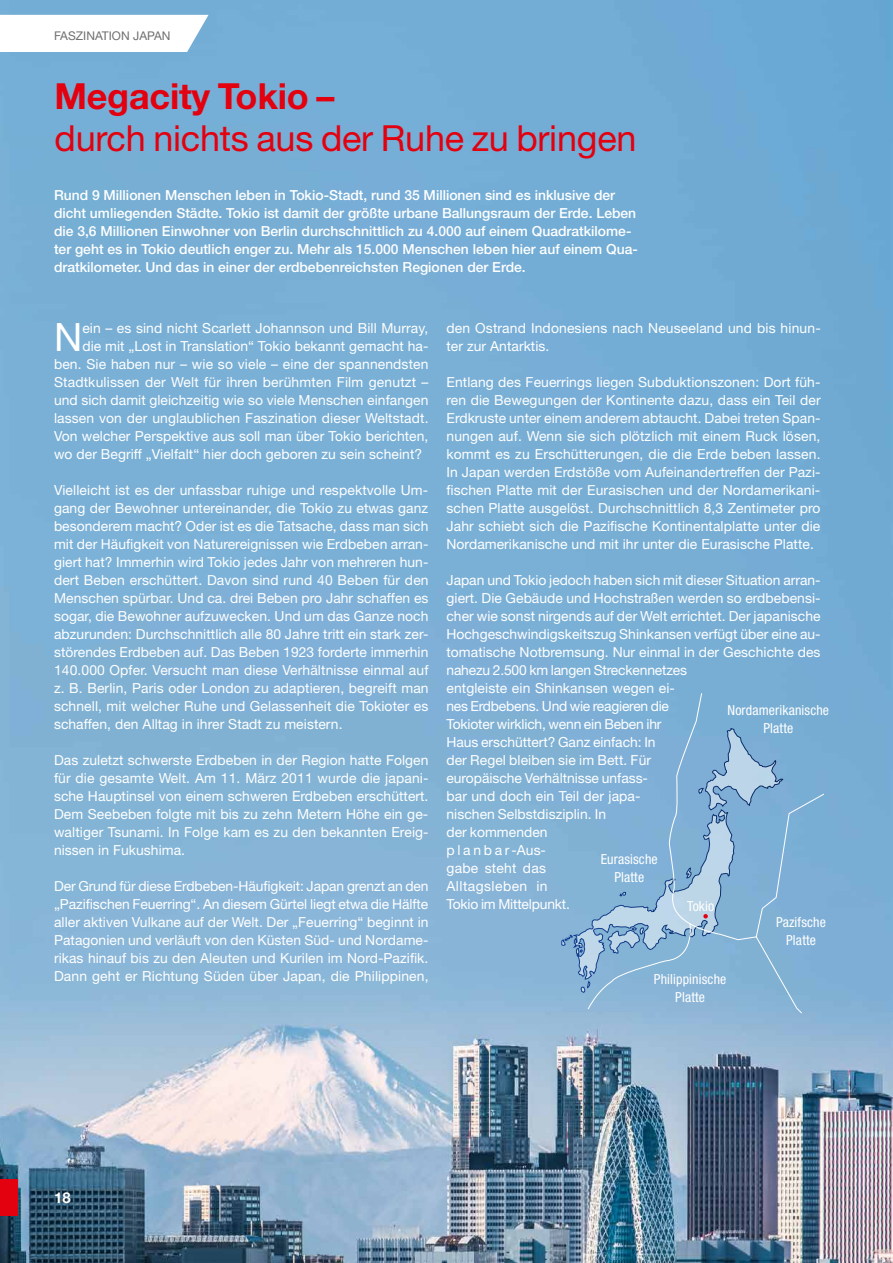
<style>
.page{position:relative;width:893px;height:1263px;background:#fff}
.page>*{position:absolute;margin:0;border:0;box-sizing:border-box;transform-origin:0 0}
.t1{font:39.15px "Helvetica Neue";color:#fff}
.t2{font:36px "Helvetica Neue";letter-spacing:-.005em;color:#e3000f}
.t3{font:700 36px "Helvetica Neue";letter-spacing:-.005em;color:#e3000f}
.t4{font:700 15px "Helvetica Neue";color:#fff}
.t5{font:13.8px/18px "Helvetica Neue";letter-spacing:.005em;color:#fff;text-align:justify}
.t6{font:500 13.8px/18px "Helvetica Neue";color:#fff}
.t7{font:condensed 13.8px/18px "Helvetica Neue";letter-spacing:.01em;color:#fff;text-align:center}
.t8{font:12px "Helvetica Neue";letter-spacing:.005em;color:#6f6f6e}
</style>
<div class="page">
<img style="left:0;top:0;width:893px;height:1263px">
<svg style="left:0;top:15px;width:209px;height:39px"></svg>
<svg style="left:561px;top:728px;width:26px;height:265px;background:#81b0d3"></svg>
<svg style="left:587px;top:692px;width:238px;height:322px;background:#85b2d6"></svg>
<div style="left:0;top:1179px;width:17px;height:36px;background:#e3000f"></div>
<p class="t8" style="left:54px;top:29px;width:118px">FASZINATION JAPAN</p>
<h2 class="t3" style="left:54px;top:74px;width:282px">Megacity Tokio –</h2>
<h2 class="t2" style="left:55px;top:117px;width:583px">durch nichts aus der Ruhe zu bringen</h2>
<p class="t6" style="left:54px;top:186px;width:585px">Rund 9 Millionen Menschen leben in Tokio-Stadt, rund 35 Millionen sind es inklusive der dicht umliegenden Städte. Tokio ist damit der größte urbane Ballungsraum der Erde. Leben die 3,6 Millionen Einwohner von Berlin durchschnittlich zu 4.000 auf einem Quadratkilome&shy;ter geht es in Tokio deutlich enger zu. Mehr als 15.000 Menschen leben hier auf einem Qua&shy;dratkilometer. Und das in einer der erdbebenreichsten Regionen der Erde.</p>
<h1 class="t1" style="left:54px;top:314px;width:30px">N</h1>
<p class="t5" style="left:82px;top:319px;width:347px">ein – es sind nicht Scarlett Johannson und Bill Murray,</p>
<p class="t5" style="left:82px;top:337px;width:348px">die mit „Lost in Translation“ Tokio bekannt gemacht ha-</p>
<p class="t5" style="left:54px;top:355px;width:376px">ben. Sie haben nur – wie so viele – eine der spannendsten</p>
<p class="t5" style="left:54px;top:373px;width:376px">Stadtkulissen der Welt für ihren berühmten Film genutzt –</p>
<p class="t5" style="left:54px;top:391px;width:376px">und sich damit gleichzeitig wie so viele Menschen einfangen</p>
<p class="t5" style="left:54px;top:409px;width:376px">lassen von der unglaublichen Faszination dieser Weltstadt.</p>
<p class="t5" style="left:54px;top:427px;width:376px">Von welcher Perspektive aus soll man über Tokio berichten,</p>
<p class="t5" style="left:54px;top:445px;width:370px">wo der Begriff „Vielfalt“ hier doch geboren zu sein scheint?</p>
<p class="t5" style="left:54px;top:481px;width:376px">Vielleicht ist es der unfassbar ruhige und respektvolle Um&shy;gang der Bewohner untereinander, die Tokio zu etwas ganz besonderem macht? Oder ist es die Tatsache, dass man sich mit der Häufigkeit von Naturereignissen wie Erdbeben arran&shy;giert hat? Immerhin wird Tokio jedes Jahr von mehreren hun&shy;dert Beben erschüttert. Davon sind rund 40 Beben für den Menschen spürbar. Und ca. drei Beben pro Jahr schaffen es sogar, die Bewohner aufzuwecken. Und um das Ganze noch abzurunden: Durchschnittlich alle 80 Jahre tritt ein stark zer&shy;störendes Erdbeben auf. Das Beben 1923 forderte immerhin 140.000 Opfer. Versucht man diese Verhältnisse einmal auf z. B. Berlin, Paris oder London zu adaptieren, begreift man schnell, mit welcher Ruhe und Gelassenheit die Tokioter es schaffen, den Alltag in ihrer Stadt zu meistern.</p>
<p class="t5" style="left:54px;top:751px;width:376px">Das zuletzt schwerste Erdbeben in der Region hatte Folgen für die gesamte Welt. Am 11. März 2011 wurde die japani&shy;sche Hauptinsel von einem schweren Erdbeben erschüttert.<br>Dem Seebeben folgte mit bis zu zehn Metern Höhe ein ge&shy;waltiger Tsunami. In Folge kam es zu den bekannten Ereig&shy;nissen in Fukushima.</p>
<p class="t5" style="left:54px;top:877px;width:376px">Der Grund für diese Erdbeben-Häufigkeit: Japan grenzt an den „Pazifischen Feuerring“. An diesem Gürtel liegt etwa die Hälfte aller aktiven Vulkane auf der Welt. Der „Feuerring“ beginnt in Patagonien und verläuft von den Küsten Süd- und Nordame&shy;rikas hinauf bis zu den Aleuten und Kurilen im Nord-Pazifik.<br>Dann geht er Richtung Süden über Japan, die Philippinen,</p>
<p class="t5" style="left:446px;top:319px;width:376px">den Ostrand Indonesiens nach Neuseeland und bis hinun&shy;ter zur Antarktis.</p>
<p class="t5" style="left:446px;top:373px;width:376px">Entlang des Feuerrings liegen Subduktionszonen: Dort füh&shy;ren die Bewegungen der Kontinente dazu, dass ein Teil der Erdkruste unter einem anderem abtaucht. Dabei treten Span&shy;nungen auf. Wenn sie sich plötzlich mit einem Ruck lösen, kommt es zu Erschütterungen, die die Erde beben lassen.<br>In Japan werden Erdstöße vom Aufeinandertreffen der Pazi&shy;fischen Platte mit der Eurasischen und der Nordamerikani&shy;schen Platte ausgelöst. Durchschnittlich 8,3 Zentimeter pro Jahr schiebt sich die Pazifische Kontinentalplatte unter die Nordamerikanische und mit ihr unter die Eurasische Platte.</p>
<p class="t5" style="left:446px;top:571px;width:376px;text-align:left">Japan und Tokio jedoch haben sich mit dieser Situation arran&shy;giert. Die Gebäude und Hochstraßen werden so erdbebensi&shy;cher wie sonst nirgends auf der Welt errichtet. Der japanische Hochgeschwindigskeitszug Shinkansen verfügt über eine au&shy;tomatische Notbremsung. Nur einmal in der Geschichte des nahezu 2.500 km langen Streckennetzes<br>entgleiste ein Shinkansen wegen ei-<br>nes Erdbebens. Und wie reagieren die<br>Tokioter wirklich, wenn ein Beben ihr<br>Haus erschüttert? Ganz einfach: In<br>der Regel bleiben sie im Bett. Für<br>europäische Verhältnisse unfass-<br>bar und doch ein Teil der japa-<br>nischen Selbstdisziplin. In<br>der kommenden<br>planbar-Aus-<br>gabe steht das<br>Alltagsleben in<br>Tokio im Mittelpunkt.</p>
<p class="t7" style="left:727px;top:701px;width:103px">Nordamerikanische<br>Platte</p>
<p class="t7" style="left:601px;top:850px;width:58px">Eurasische<br>Platte</p>
<p class="t7" style="left:687px;top:897px;width:29px">Tokio</p>
<p class="t7" style="left:654px;top:970px;width:74px">Philippinische<br>Platte</p>
<p class="t7" style="left:776px;top:913px;width:51px">Pazifsche<br>Platte</p>
<p class="t4" style="left:54px;top:1188px;width:18px">18</p>
</div>
